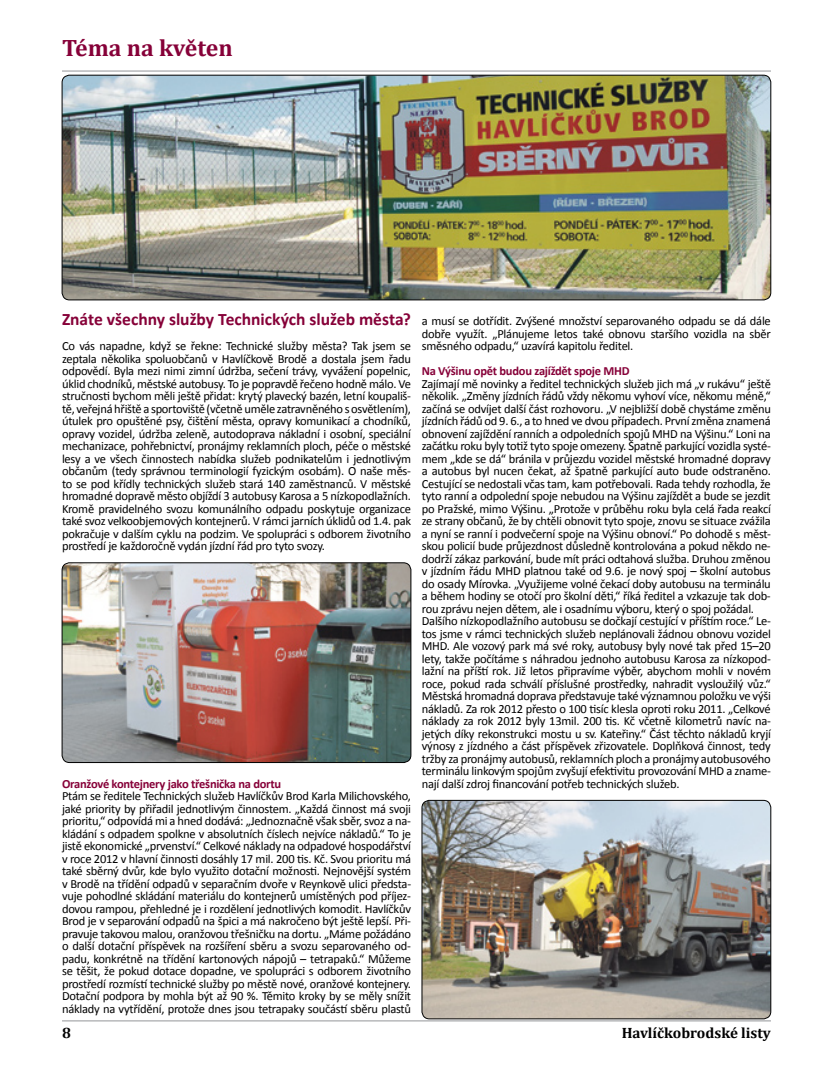
<style>
.page{position:relative;width:833px;height:1081px;background:#fff}
.page>*{position:absolute;margin:0;border:0;box-sizing:border-box;transform-origin:0 0}
.t1{font:700 23.75px "Cambria";color:#860038}
.t2{font:700 17.5px "Calibri";letter-spacing:-.005em;color:#860038}
.t3{font:700 15px "Cambria";color:#000}
.t4{font:12.5px/12.5px "Calibri";letter-spacing:-.02em;color:#000;text-align:justify}
.t5{font:700 12.5px "Calibri";letter-spacing:-.02em;color:#860038}
</style>
<div class="page">
<hr style="left:62px;top:71px;width:709px;height:1px;background:#939598">
<hr style="left:62px;top:1020px;width:709px;height:1px;background:#939598">
<img style="left:62px;top:75px;width:709px;height:225px">
<div style="left:62px;top:75px;width:709px;height:225px;border:1px solid #000;border-radius:8px"></div>
<img style="left:422px;top:800px;width:349px;height:219px">
<div style="left:422px;top:800px;width:349px;height:219px;border:1px solid #000;border-radius:8px"></div>
<img style="left:62px;top:563px;width:349px;height:199px">
<div style="left:62px;top:562px;width:349px;height:200px;border:1px solid #000;border-radius:8px"></div>
<h1 class="t1" style="left:62px;top:33px;width:172px">Téma na květen</h1>
<h2 class="t2" style="left:62px;top:308px;width:350px">Znáte všechny služby Technických služeb města?</h2>
<p class="t4" style="left:62px;top:339px;width:351px">Co vás napadne, když se řekne: Technické služby města? Tak jsem se zeptala několika spoluobčanů v Havlíčkově Brodě a dostala jsem řadu odpovědí. Byla mezi nimi zimní údržba, sečení trávy, vyvážení popelnic, úklid chodníků, městské autobusy. To je popravdě řečeno hodně málo. Ve stručnosti bychom měli ještě přidat: krytý plavecký bazén, letní koupališ&shy;tě, veřejná hřiště a sportoviště (včetně uměle zatravněného s osvětlením), útulek pro opuštěné psy, čištění města, opravy komunikací a chodníků, opravy vozidel, údržba zeleně, autodoprava nákladní i osobní, speciální mechanizace, pohřebnictví, pronájmy reklamních ploch, péče o městské lesy a ve všech činnostech nabídka služeb podnikatelům i jednotlivým občanům (tedy správnou terminologií fyzickým osobám). O naše měs&shy;to se pod křídly technických služeb stará 140 zaměstnanců. V městské hromadné dopravě město objíždí 3 autobusy Karosa a 5 nízkopodlažních.<br>Kromě pravidelného svozu komunálního odpadu poskytuje organizace také svoz velkoobjemových kontejnerů. V rámci jarních úklidů od 1.4. pak pokračuje v dalším cyklu na podzim. Ve spolupráci s odborem životního prostředí je každoročně vydán jízdní řád pro tyto svozy.</p>
<p class="t5" style="left:62px;top:776px;width:221px">Oranžové kontejnery jako třešnička na dortu</p>
<p class="t4" style="left:62px;top:789px;width:351px">Ptám se ředitele Technických služeb Havlíčkův Brod Karla Milichovského, jaké priority by přiřadil jednotlivým činnostem. „Každá činnost má svoji prioritu,“ odpovídá mi a hned dodává: „Jednoznačně však sběr, svoz a na&shy;kládání s odpadem spolkne v absolutních číslech nejvíce nákladů.“ To je jistě ekonomické „prvenství.“ Celkové náklady na odpadové hospodářství v roce 2012 v hlavní činnosti dosáhly 17 mil. 200 tis. Kč. Svou prioritu má také sběrný dvůr, kde bylo využito dotační možnosti. Nejnovější systém v Brodě na třídění odpadů v separačním dvoře v Reynkově ulici předsta&shy;vuje pohodlné skládání materiálu do kontejnerů umístěných pod příjez&shy;dovou rampou, přehledné je i rozdělení jednotlivých komodit. Havlíčkův Brod je v separování odpadů na špici a má nakročeno být ještě lepší. Při&shy;pravuje takovou malou, oranžovou třešničku na dortu. „Máme požádáno o další dotační příspěvek na rozšíření sběru a svozu separovaného od&shy;padu, konkrétně na třídění kartonových nápojů – tetrapaků.“ Můžeme se těšit, že pokud dotace dopadne, ve spolupráci s odborem životního prostředí rozmístí technické služby po městě nové, oranžové kontejnery.<br>Dotační podpora by mohla být až 90 %. Těmito kroky by se měly snížit náklady na vytřídění, protože dnes jsou tetrapaky součástí sběru plastů</p>
<p class="t4" style="left:422px;top:314px;width:350px">a musí se dotřídit. Zvýšené množství separovaného odpadu se dá dále dobře využít. „Plánujeme letos také obnovu staršího vozidla na sběr směsného odpadu,“ uzavírá kapitolu ředitel.</p>
<p class="t5" style="left:422px;top:363px;width:209px">Na Výšinu opět budou zajíždět spoje MHD</p>
<p class="t4" style="left:422px;top:377px;width:351px;text-align:left">Zajímají mě novinky a ředitel technických služeb jich má „v rukávu“ ještě několik. „Změny jízdních řádů vždy někomu vyhoví více, někomu méně,“ začíná se odvíjet další část rozhovoru. „V nejbližší době chystáme změnu jízdních řádů od 9. 6., a to hned ve dvou případech. První změna znamená obnovení zajíždění ranních a odpoledních spojů MHD na Výšinu.“ Loni na začátku roku byly totiž tyto spoje omezeny. Špatně parkující vozidla systé&shy;mem „kde se dá“ bránila v průjezdu vozidel městské hromadné dopravy a autobus byl nucen čekat, až špatně parkující auto bude odstraněno.<br>Cestující se nedostali včas tam, kam potřebovali. Rada tehdy rozhodla, že tyto ranní a odpolední spoje nebudou na Výšinu zajíždět a bude se jezdit po Pražské, mimo Výšinu. „Protože v průběhu roku byla celá řada reakcí ze strany občanů, že by chtěli obnovit tyto spoje, znovu se situace zvážila a nyní se ranní i podvečerní spoje na Výšinu obnoví.“ Po dohodě s měst&shy;skou policií bude průjezdnost důsledně kontrolována a pokud někdo ne&shy;dodrží zákaz parkování, bude mít práci odtahová služba. Druhou změnou v jízdním řádu MHD platnou také od 9.6. je nový spoj – školní autobus do osady Mírovka. „Využijeme volné čekací doby autobusu na terminálu a během hodiny se otočí pro školní děti,“ říká ředitel a vzkazuje tak dob&shy;rou zprávu nejen dětem, ale i osadnímu výboru, který o spoj požádal.<br>Dalšího nízkopodlažního autobusu se dočkají cestující v příštím roce.“ Le&shy;tos jsme v rámci technických služeb neplánovali žádnou obnovu vozidel MHD. Ale vozový park má své roky, autobusy byly nové tak před 15–20 lety, takže počítáme s náhradou jednoho autobusu Karosa za nízkopod&shy;lažní na příští rok. Již letos připravíme výběr, abychom mohli v novém roce, pokud rada schválí příslušné prostředky, nahradit vysloužilý vůz.“ Městská hromadná doprava představuje také významnou položku ve výši nákladů. Za rok 2012 přesto o 100 tisíc klesla oproti roku 2011. „Celkové náklady za rok 2012 byly 13mil. 200 tis. Kč včetně kilometrů navíc na&shy;jetých díky rekonstrukci mostu u sv. Kateřiny.“ Část těchto nákladů kryjí výnosy z jízdného a část příspěvek zřizovatele. Doplňková činnost, tedy tržby za pronájmy autobusů, reklamních ploch a pronájmy autobusového terminálu linkovým spojům zvyšují efektivitu provozování MHD a zname&shy;nají další zdroj financování potřeb technických služeb.</p>
<p class="t3" style="left:62px;top:1024px;width:10px">8</p>
<p class="t3" style="left:621px;top:1024px;width:151px">Havlíčkobrodské listy</p>
</div>
